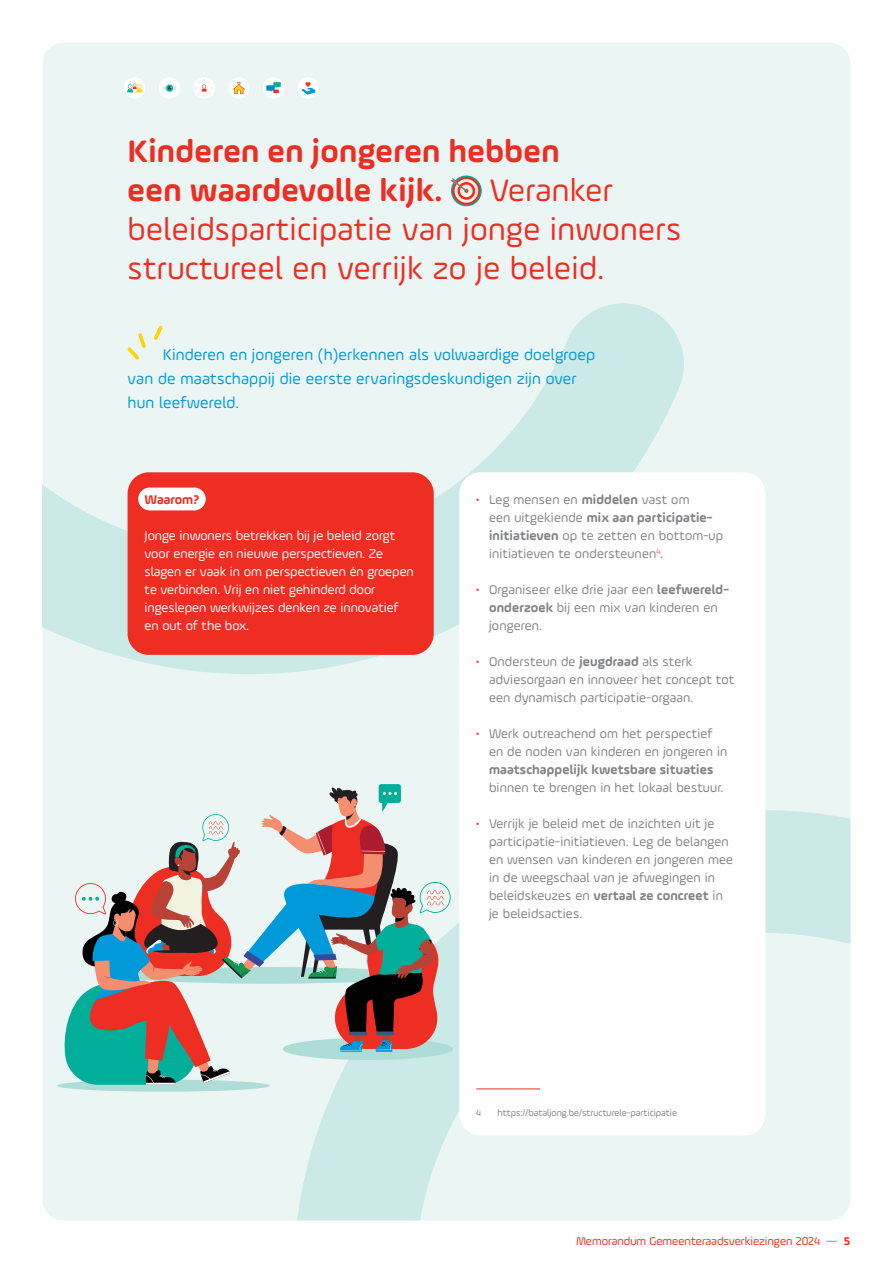
<style>
.page{position:relative;width:893px;height:1263px;background:#fff}
.page>*{position:absolute;margin:0;border:0;box-sizing:border-box;transform-origin:0 0}
.TITEL_1{font:33px/39px "Ample Soft";letter-spacing:.01em;color:#ee2e22}
.TITEL_1-2{font:700 33px/39px "Ample Soft";letter-spacing:.01em;color:#ee2e22}
.inleiding{font:16.5px/24px "Ample Soft";letter-spacing:.01em;color:#009ada}
.t1{font:13.5px/18px "Ample Soft";letter-spacing:.01em;color:#808285}
.broodtekst_wit{font:13.5px/18px "Ample Soft";color:#fff}
.ondertitel{font:700 13.5px "Ample Soft";color:#ee2e22}
.t2{font:12px "Ample Soft";color:#ee2e22}
.Footnote_text{font:9.75px "Ample Soft";color:#808285}
.s1{font-weight:300;color:#ee2e22}
.s2{font-weight:700}
.s3{color:#00ae9a}
</style>
<div class="page">
<div style="left:43px;top:43px;width:807px;height:1177px;background:#ebf6f4;border-radius:21px"></div>
<svg style="left:258px;top:784px;width:592px;height:436px"></svg>
<div style="left:228px;top:77px;width:21px;height:22px;background:#fff;border-radius:50%"></div>
<svg style="left:233px;top:82px;width:12px;height:12px"></svg>
<div style="left:124px;top:77px;width:21px;height:22px;background:#fff;border-radius:50%"></div>
<svg style="left:127px;top:83px;width:15px;height:9px"></svg>
<div style="left:159px;top:77px;width:21px;height:22px;background:#fff;border-radius:50%"></div>
<svg style="left:163px;top:84px;width:14px;height:8px"></svg>
<svg style="left:193px;top:77px;width:22px;height:22px"></svg>
<svg style="left:196px;top:79px;width:17px;height:17px"></svg>
<div style="left:263px;top:77px;width:21px;height:22px;background:#fff;border-radius:50%"></div>
<svg style="left:266px;top:82px;width:15px;height:12px"></svg>
<div style="left:298px;top:77px;width:21px;height:22px;background:#fff;border-radius:50%"></div>
<svg style="left:302px;top:82px;width:13px;height:13px"></svg>
<svg style="left:43px;top:303px;width:641px;height:371px"></svg>
<svg style="left:451px;top:175px;width:31px;height:31px"></svg>
<svg style="left:452px;top:177px;width:28px;height:28px"></svg>
<svg style="left:455px;top:179px;width:23px;height:24px"></svg>
<svg style="left:457px;top:182px;width:18px;height:18px"></svg>
<div style="left:460px;top:185px;width:13px;height:12px;background:#f9f2e6;border-radius:50%"></div>
<svg style="left:450px;top:177px;width:18px;height:16px"></svg>
<svg style="left:127px;top:333px;width:19px;height:27px"></svg>
<svg style="left:154px;top:325px;width:9px;height:15px"></svg>
<div style="left:128px;top:472px;width:306px;height:183px;background:#ee2e22;border-radius:21px"></div>
<div style="left:138px;top:487px;width:68px;height:23px;background:#fff;border-radius:11px"></div>
<div style="left:459px;top:472px;width:306px;height:663px;background:#fff;border-radius:21px"></div>
<hr style="left:476px;top:1089px;width:64px;height:1px;background:#ee2e22">
<div style="left:379px;top:784px;width:22px;height:19px;background:#00ae9a;border-radius:3px"></div>
<div style="left:57px;top:1079px;width:213px;height:13px;background:#adddd6;border-radius:50%"></div>
<svg style="left:62px;top:787px;width:389px;height:298px"></svg>
<p class="TITEL_1-2" style="left:128px;top:131px;width:434px">Kinderen en jongeren hebben een waardevolle kijk.</p>
<p class="TITEL_1" style="left:128px;top:170px;width:555px;text-indent:362px">Veranker beleidsparticipatie van jonge inwoners structureel en verrijk zo je beleid.</p>
<p class="inleiding" style="left:128px;top:342px;width:469px;text-indent:35px">Kinderen en jongeren (h)erkennen als volwaardige doelgroep van de maatschappij die eerste ervaringsdeskundigen zijn over hun leefwereld.</p>
<p class="ondertitel" style="left:145px;top:491px;width:56px">Waarom?</p>
<p class="broodtekst_wit" style="left:145px;top:526px;width:271px">Jonge inwoners betrekken bij je beleid zorgt voor energie en nieuwe perspectieven. Ze slagen er vaak in om perspectieven én groepen te verbinden. Vrij en niet gehinderd door ingeslepen werkwijzes denken ze innovatief en out of the box.</p>
<p class="t1" style="left:489px;top:490px;width:236px;text-indent:-13px"><span class="s1">•</span> Leg mensen en <span class="s2">middelen</span> vast om<br>een uitgekiende <span class="s2">mix aan participatie&shy;initiatieven</span> op te zetten en bottom-up initiatieven te ondersteunen<sup>4</sup>.</p>
<p class="t1" style="left:489px;top:580px;width:242px;text-indent:-13px"><span class="s1">•</span> Organiseer elke drie jaar een <span class="s2">leefwereld&shy;onderzoek</span> bij een mix van kinderen en jongeren.</p>
<p class="t1" style="left:489px;top:652px;width:247px;text-indent:-13px"><span class="s1">•</span> Ondersteun de <span class="s2">jeugdraad</span> als sterk adviesorgaan en innoveer het concept tot een dynamisch participatie-orgaan.</p>
<p class="t1" style="left:489px;top:724px;width:240px;text-indent:-13px"><span class="s1">•</span> Werk outreachend om het perspectief en de noden van kinderen en jongeren in <span class="s2">maatschappelijk kwetsbare situaties </span>binnen te brengen in het lokaal bestuur.</p>
<p class="t1" style="left:489px;top:814px;width:246px;text-indent:-13px"><span class="s1">•</span> Verrijk je beleid met de inzichten uit je participatie-initiatieven. Leg de belangen en wensen van kinderen en jongeren mee in de weegschaal van je afwegingen in beleidskeuzes en <span class="s2">vertaal ze concreet</span> in je beleidsacties.</p>
<p class="Footnote_text" style="left:476px;top:1107px;width:6px">4</p>
<p class="Footnote_text" style="left:497px;top:1107px;width:181px">https://bataljong.be/structurele-participatie</p>
<p class="t2" style="left:576px;top:1233px;width:276px">Memorandum Gemeenteraadsverkiezingen 2024 <span class="s3">—</span> <span class="s2">5</span></p>
</div>
